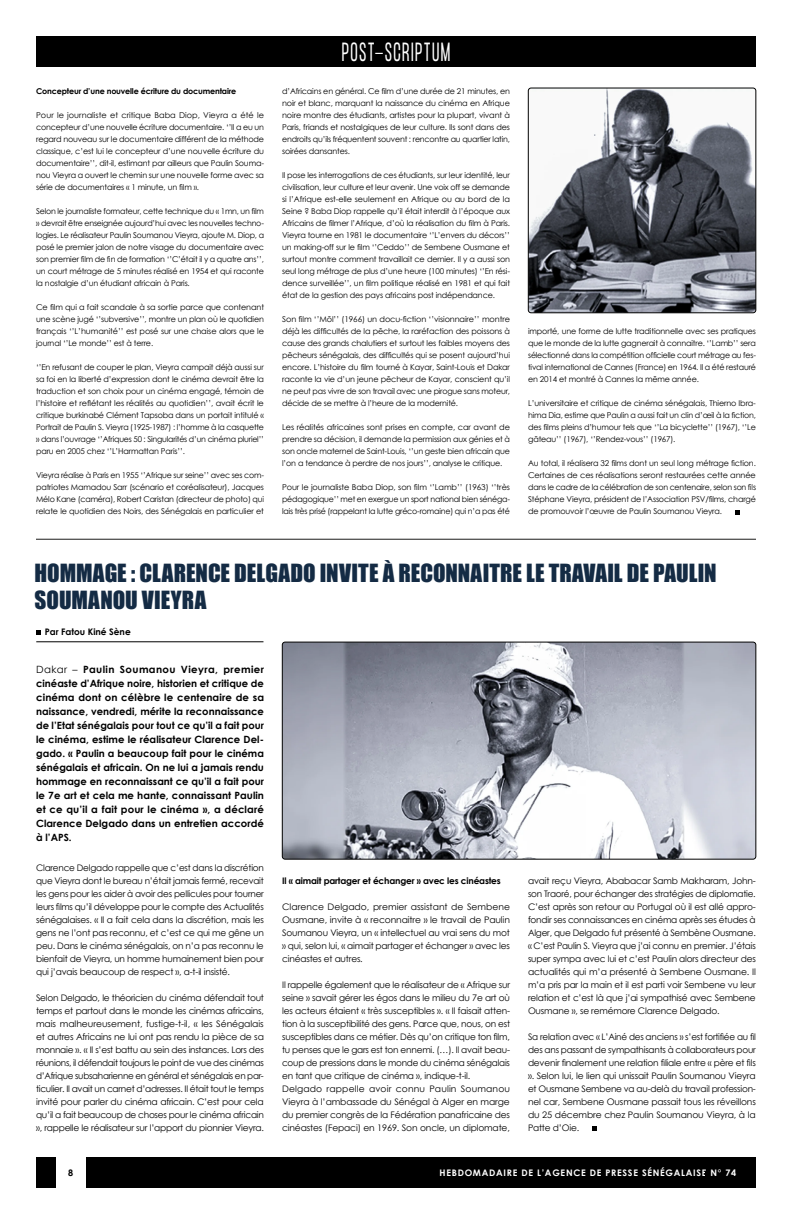
<style>
.page{position:relative;width:792px;height:1224px;background:#fff}
.page>*{position:absolute;margin:0;border:0;box-sizing:border-box;transform-origin:0 0}
.t1{font:23px/27px "Impact";color:#142b44}
.t2{font:300 23px "Formula Condensed";letter-spacing:.075em;color:#fff;scale:.8 1}
.t3{font:700 10px/14px "Century Gothic";letter-spacing:.005em;color:#000;text-align:justify}
.t4{font:9px/13px "Century Gothic";letter-spacing:-.02em;color:#000;text-align:justify}
.t5{font:700 9px "Century Gothic";letter-spacing:-.02em;color:#000}
.t6{font:700 9px "Century Gothic";letter-spacing:.08em;color:#fff}
.t7{font:700 9px "Century Gothic";color:#000}
.t8{font:8px/12px "Century Gothic";letter-spacing:-.02em;color:#000;text-align:justify}
.t9{font:700 8px "Century Gothic";letter-spacing:-.02em;color:#000}
.s1{font-weight:400}
</style>
<div class="page">
<div style="left:36px;top:36px;width:720px;height:31px;background:#000"></div>
<img style="left:282px;top:642px;width:474px;height:217px">
<div style="left:282px;top:642px;width:474px;height:217px;border:1px solid #000;border-radius:3px"></div>
<img style="left:528px;top:88px;width:228px;height:225px">
<div style="left:528px;top:88px;width:228px;height:225px;border:1px solid #000;border-radius:3px"></div>
<div style="left:36px;top:1157px;width:720px;height:31px;background:#000"></div>
<div style="left:56px;top:1155px;width:30px;height:35px;background:#fff"></div>
<hr style="left:36px;top:642px;width:227px;height:1px;background:#000">
<svg style="left:36px;top:630px;width:5px;height:4px"></svg>
<hr style="left:36px;top:539px;width:720px;height:1px;background:#1b1b1a">
<svg style="left:736px;top:510px;width:4px;height:4px"></svg>
<svg style="left:593px;top:1126px;width:4px;height:5px"></svg>
<p class="t9" style="left:36px;top:85px;width:202px">Concepteur d’une nouvelle écriture du documentaire</p>
<p class="t8" style="left:36px;top:109px;width:229px">Pour le journaliste et critique Baba Diop, Vieyra a été le concepteur d’une nouvelle écriture documentaire. ‘’Il a eu un regard nouveau sur le documentaire différent de la méthode classique, c’est lui le concepteur d’une nouvelle écriture du documentaire’’, dit-il, estimant par ailleurs que Paulin Souma&shy;nou Vieyra a ouvert le chemin sur une nouvelle forme avec sa série de documentaires « 1 minute, un film ».</p>
<p class="t8" style="left:36px;top:205px;width:229px">Selon le journaliste formateur, cette technique du « 1mn, un film » devrait être enseignée aujourd’hui avec les nouvelles techno&shy;logies. Le réalisateur Paulin Soumanou Vieyra, ajoute M. Diop, a posé le premier jalon de notre visage du documentaire avec son premier film de fin de formation ‘’C’était il y a quatre ans’’, un court métrage de 5 minutes réalisé en 1954 et qui raconte la nostalgie d’un étudiant africain à Paris.</p>
<p class="t8" style="left:36px;top:301px;width:229px">Ce film qui a fait scandale à sa sortie parce que contenant une scène jugé ‘’subversive’’, montre un plan où le quotidien français ‘’L’humanité’’ est posé sur une chaise alors que le journal ‘’Le monde’’ est à terre.</p>
<p class="t8" style="left:36px;top:361px;width:229px">‘’En refusant de couper le plan, Vieyra campait déjà aussi sur sa foi en la liberté d’expression dont le cinéma devrait être la traduction et son choix pour un cinéma engagé, témoin de l’histoire et reflétant les réalités au quotidien’’, avait écrit le critique burkinabé Clément Tapsoba dans un portait intitulé « Portrait de Paulin S. Vieyra (1925-1987) : l’homme à la casquette » dans l’ouvrage ‘’Afriques 50 : Singularités d’un cinéma pluriel’’ paru en 2005 chez ‘’L’Harmattan Paris’’.</p>
<p class="t8" style="left:36px;top:469px;width:229px">Vieyra réalise à Paris en 1955 ‘’Afrique sur seine’’ avec ses com&shy;patriotes Mamadou Sarr (scénario et coréalisateur), Jacques Mélo Kane (caméra), Robert Caristan (directeur de photo) qui relate le quotidien des Noirs, des Sénégalais en particulier et</p>
<h1 class="t2" style="left:342px;top:38px;width:137px">POST-SCRIPTUM</h1>
<p class="t8" style="left:282px;top:85px;width:229px">d’Africains en général. Ce film d’une durée de 21 minutes, en noir et blanc, marquant la naissance du cinéma en Afrique noire montre des étudiants, artistes pour la plupart, vivant à Paris, friands et nostalgiques de leur culture. Ils sont dans des endroits qu’ils fréquentent souvent : rencontre au quartier latin, soirées dansantes.</p>
<p class="t8" style="left:282px;top:169px;width:229px">Il pose les interrogations de ces étudiants, sur leur identité, leur civilisation, leur culture et leur avenir. Une voix off se demande si l’Afrique est-elle seulement en Afrique ou au bord de la Seine ? Baba Diop rappelle qu’il était interdit à l’époque aux Africains de filmer l’Afrique, d’où la réalisation du film à Paris.<br>Vieyra tourne en 1981 le documentaire ‘’L’envers du décors’’ un making-off sur le film ‘’Ceddo’’ de Sembene Ousmane et surtout montre comment travaillait ce dernier. Il y a aussi son seul long métrage de plus d’une heure (100 minutes) ‘’En rési&shy;dence surveillée’’, un film politique réalisé en 1981 et qui fait état de la gestion des pays africains post indépendance.</p>
<p class="t8" style="left:282px;top:313px;width:229px">Son film ‘’Môl’’ (1966) un docu-fiction ‘’visionnaire’’ montre déjà les difficultés de la pêche, la raréfaction des poissons à cause des grands chalutiers et surtout les faibles moyens des pêcheurs sénégalais, des difficultés qui se posent aujourd’hui encore. L’histoire du film tourné à Kayar, Saint-Louis et Dakar raconte la vie d’un jeune pêcheur de Kayar, conscient qu’il ne peut pas vivre de son travail avec une pirogue sans moteur, décide de se mettre à l’heure de la modernité.</p>
<p class="t8" style="left:282px;top:421px;width:229px">Les réalités africaines sont prises en compte, car avant de prendre sa décision, il demande la permission aux génies et à son oncle maternel de Saint-Louis, ‘’un geste bien africain que l’on a tendance à perdre de nos jours’’, analyse le critique.</p>
<p class="t8" style="left:282px;top:481px;width:229px">Pour le journaliste Baba Diop, son film ‘’Lamb’’ (1963) ‘’très pédagogique’’ met en exergue un sport national bien sénéga&shy;lais très prisé (rappelant la lutte gréco-romaine) qui n’a pas été</p>
<p class="t8" style="left:528px;top:325px;width:229px">importé, une forme de lutte traditionnelle avec ses pratiques que le monde de la lutte gagnerait à connaitre. ‘’Lamb’’ sera sélectionné dans la compétition officielle court métrage au fes&shy;tival international de Cannes (France) en 1964. Il a été restauré en 2014 et montré à Cannes la même année.</p>
<p class="t8" style="left:528px;top:397px;width:229px">L’universitaire et critique de cinéma sénégalais, Thierno Ibra&shy;hima Dia, estime que Paulin a aussi fait un clin d’œil à la fiction, des films pleins d’humour tels que ‘’La bicyclette’’ (1967), ‘’Le gâteau’’ (1967), ‘’Rendez-vous’’ (1967).</p>
<p class="t8" style="left:528px;top:457px;width:229px">Au total, il réalisera 32 films dont un seul long métrage fiction.<br>Certaines de ces réalisations seront restaurées cette année dans le cadre de la célébration de son centenaire, selon son fils Stéphane Vieyra, président de l’Association PSV/films, chargé de promouvoir l’œuvre de Paulin Soumanou Vieyra.</p>
<h1 class="t1" style="left:35px;top:559px;width:684px">HOMMAGE : CLARENCE DELGADO INVITE À RECONNAITRE LE TRAVAIL DE PAULIN<br>SOUMANOU VIEYRA</h1>
<p class="t7" style="left:45px;top:625px;width:88px">Par Fatou Kiné Sène</p>
<p class="t3" style="left:36px;top:662px;width:229px"><span class="s1">Dakar –</span> Paulin Soumanou Vieyra, premier cinéaste d’Afrique noire, historien et critique de cinéma dont on célèbre le centenaire de sa naissance, vendredi, mérite la reconnaissance de l’Etat sénégalais pour tout ce qu’il a fait pour le cinéma, estime le réalisateur Clarence Del&shy;gado. « Paulin a beaucoup fait pour le cinéma sénégalais et africain. On ne lui a jamais rendu hommage en reconnaissant ce qu’il a fait pour le 7e art et cela me hante, connaissant Paulin et ce qu’il a fait pour le cinéma », a déclaré Clarence Delgado dans un entretien accordé à l’APS.</p>
<p class="t4" style="left:36px;top:861px;width:229px">Clarence Delgado rappelle que c’est dans la discrétion que Vieyra dont le bureau n’était jamais fermé, recevait les gens pour les aider à avoir des pellicules pour tourner leurs films qu’il développe pour le compte des Actualités sénégalaises. « Il a fait cela dans la discrétion, mais les gens ne l’ont pas reconnu, et c’est ce qui me gêne un peu. Dans le cinéma sénégalais, on n’a pas reconnu le bienfait de Vieyra, un homme humainement bien pour qui j’avais beaucoup de respect », a-t-il insisté.</p>
<p class="t4" style="left:36px;top:991px;width:229px">Selon Delgado, le théoricien du cinéma défendait tout temps et partout dans le monde les cinémas africains, mais malheureusement, fustige-t-il, « les Sénégalais et autres Africains ne lui ont pas rendu la pièce de sa monnaie ». « Il s’est battu au sein des instances. Lors des réunions, il défendait toujours le point de vue des cinémas d’Afrique subsaharienne en général et sénégalais en par&shy;ticulier. Il avait un carnet d’adresses. Il était tout le temps invité pour parler du cinéma africain. C’est pour cela qu’il a fait beaucoup de choses pour le cinéma africain », rappelle le réalisateur sur l’apport du pionnier Vieyra.</p>
<p class="t5" style="left:282px;top:874px;width:220px">Il « aimait partager et échanger » avec les cinéastes</p>
<p class="t4" style="left:282px;top:900px;width:229px">Clarence Delgado, premier assistant de Sembene Ousmane, invite à « reconnaitre » le travail de Paulin Soumanou Vieyra, un « intellectuel au vrai sens du mot » qui, selon lui, « aimait partager et échanger » avec les cinéastes et autres.</p>
<p class="t4" style="left:282px;top:978px;width:229px;text-align:left">Il rappelle également que le réalisateur de « Afrique sur seine » savait gérer les égos dans le milieu du 7e art où les acteurs étaient « très susceptibles ». « Il faisait atten&shy;tion à la susceptibilité des gens. Parce que, nous, on est susceptibles dans ce métier. Dès qu’on critique ton film, tu penses que le gars est ton ennemi. (…). Il avait beau&shy;coup de pressions dans le monde du cinéma sénégalais en tant que critique de cinéma », indique-t-il.<br>Delgado rappelle avoir connu Paulin Soumanou Vieyra à l’ambassade du Sénégal à Alger en marge du premier congrès de la Fédération panafricaine des cinéastes (Fepaci) en 1969. Son oncle, un diplomate,</p>
<p class="t4" style="left:528px;top:874px;width:229px">avait reçu Vieyra, Ababacar Samb Makharam, John&shy;son Traoré, pour échanger des stratégies de diplomatie.<br>C’est après son retour au Portugal où il est allé appro&shy;fondir ses connaissances en cinéma après ses études à Alger, que Delgado fut présenté à Sembène Ousmane. « C’est Paulin S. Vieyra que j’ai connu en premier. J’étais super sympa avec lui et c’est Paulin alors directeur des actualités qui m’a présenté à Sembene Ousmane. Il m’a pris par la main et il est parti voir Sembene vu leur relation et c’est là que j’ai sympathisé avec Sembene Ousmane », se remémore Clarence Delgado.</p>
<p class="t4" style="left:528px;top:1030px;width:229px">Sa relation avec « L’Ainé des anciens » s’est fortifiée au fil des ans passant de sympathisants à collaborateurs pour devenir finalement une relation filiale entre « père et fils ». Selon lui, le lien qui unissait Paulin Soumanou Vieyra et Ousmane Sembene va au-delà du travail profession&shy;nel car, Sembene Ousmane passait tous les réveillons du 25 décembre chez Paulin Soumanou Vieyra, à la Patte d’Oie.</p>
<p class="t5" style="left:68px;top:1166px;width:7px">8</p>
<p class="t6" style="left:440px;top:1166px;width:298px">HEBDOMADAIRE DE L’AGENCE DE PRESSE SÉNÉGALAISE N° 74</p>
</div>
